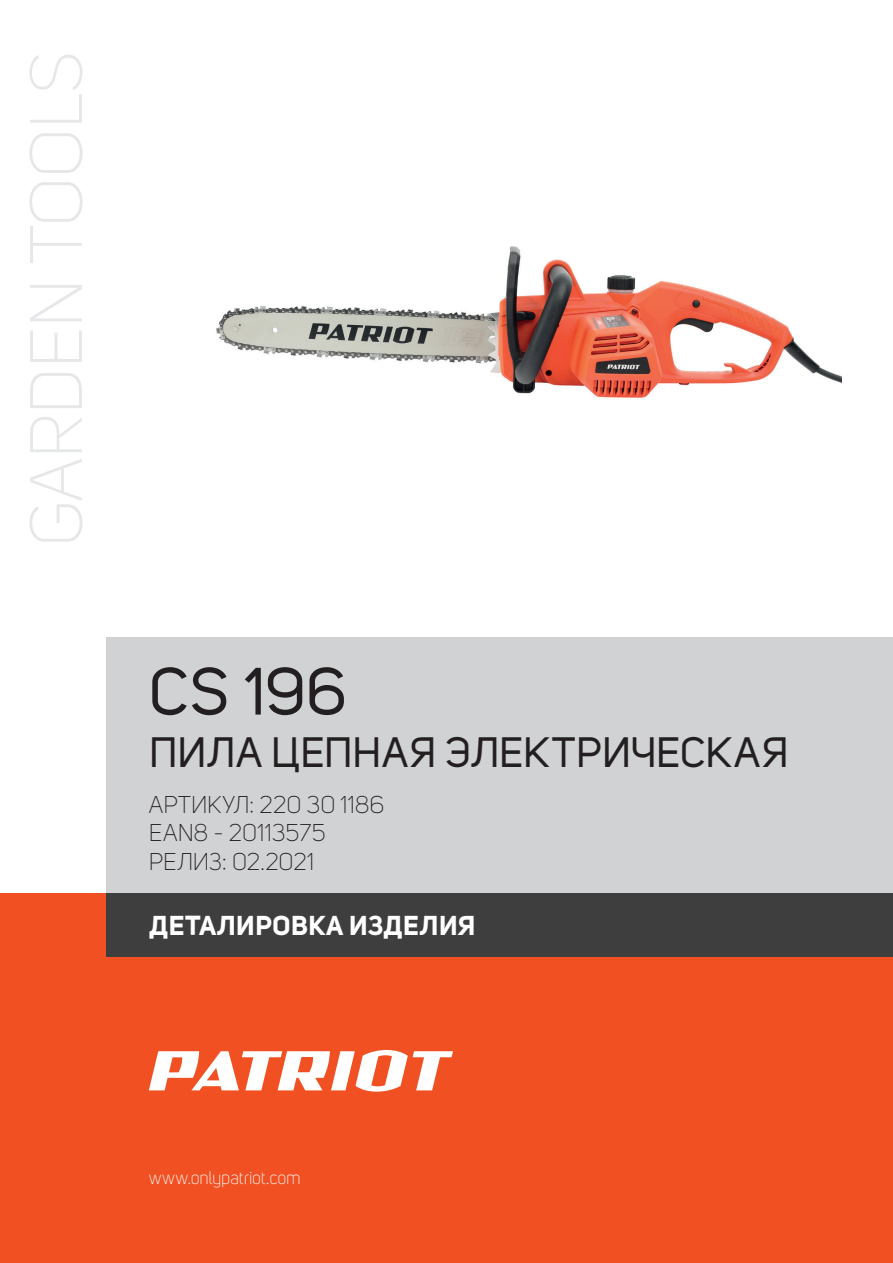
<style>
.page{position:relative;width:893px;height:1263px;background:#fff}
.page>*{position:absolute;margin:0;border:0;box-sizing:border-box;transform-origin:0 0}
.t1{font:300 73.05px "Uni Sans";letter-spacing:-.01em;color:#e6e7e9}
.t2{font:66px "Uni Sans";color:#231f20}
.t3{font:42px "Uni Sans";letter-spacing:.01em;color:#231f20}
.t4{font:700 27px "Uni Sans";letter-spacing:.02em;color:#fff}
.t5{font:300 24px/28.8px "Uni Sans";letter-spacing:-.005em;color:#231f20}
.t6{font:300 18px "Uni Sans";letter-spacing:-.015em;color:#fff}
</style>
<div class="page">
<div style="left:0;top:893px;width:893px;height:370px;background:#f15122"></div>
<div style="left:106px;top:893px;width:787px;height:64px;background:#3e3e3f"></div>
<div style="left:106px;top:638px;width:787px;height:255px;background:#d1d2d4"></div>
<svg style="left:149px;top:1050px;width:304px;height:42px"></svg>
<img style="left:216px;top:246px;width:626px;height:152px">
<h1 class="t1" style="left:15px;top:547px;width:497px;rotate:-90deg">GARDEN TOOLS</h1>
<h2 class="t2" style="left:149px;top:653px;width:199px">CS 196</h2>
<h3 class="t3" style="left:149px;top:728px;width:641px">ПИЛА ЦЕПНАЯ ЭЛЕКТРИЧЕСКАЯ</h3>
<p class="t5" style="left:149px;top:790px;width:237px">АРТИКУЛ: 220 30 1186<br>EAN8 - 20113575<br>РЕЛИЗ: 02.2021</p>
<p class="t4" style="left:149px;top:909px;width:328px">ДЕТАЛИРОВКА ИЗДЕЛИЯ</p>
<p class="t6" style="left:149px;top:1167px;width:154px">www.onlypatriot.com</p>
</div>
